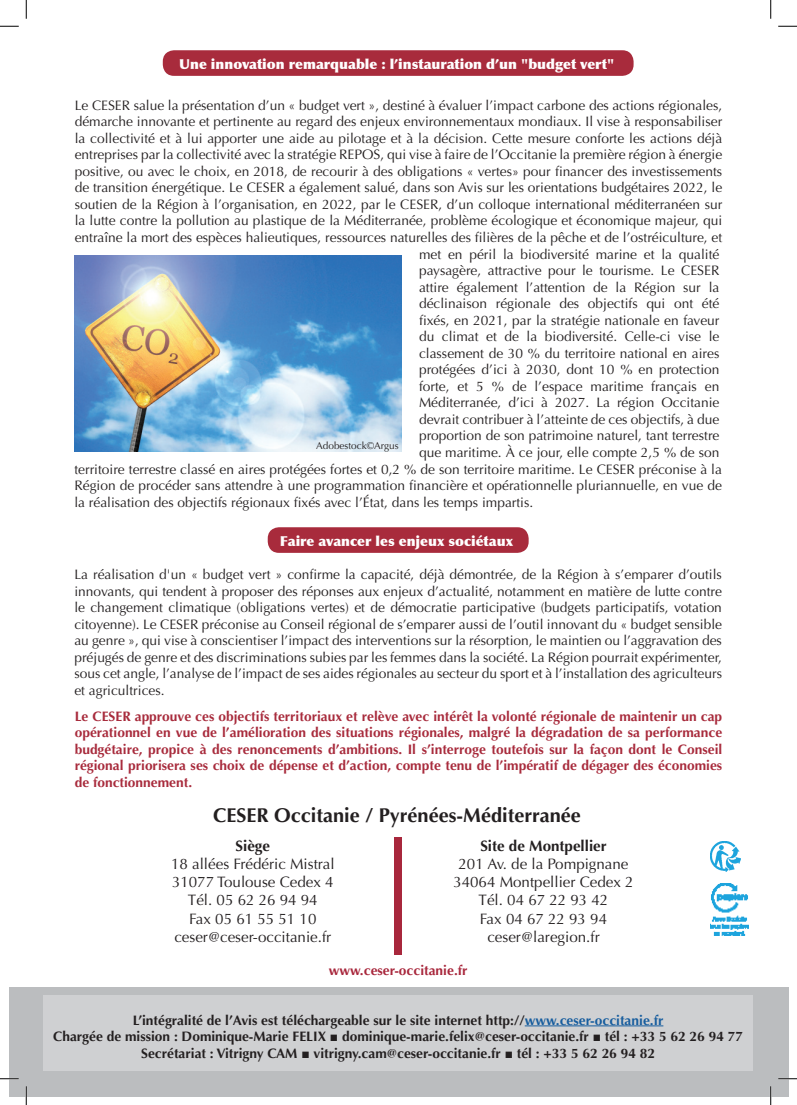
<style>
.page{position:relative;width:797px;height:1105px;background:#fff}
.page>*{position:absolute;margin:0;border:0;box-sizing:border-box;transform-origin:0 0}
.t1{font:700 20px "Optima";color:#231f20}
.t2{font:15.12px/18.1px "Optima";color:#231f20;text-align:center}
.t3{font:700 15.12px "Optima";color:#231f20}
.t4{font:13.75px/16.5px "Optima";color:#231f20;text-align:justify}
.t5{font:700 13.75px/16.5px "Optima";color:#a82b3c;text-align:justify}
.t6{font:700 13.75px/16.5px "Optima";color:#231f20;text-align:center}
.t7{font:900 13.75px "Optima";color:#fff}
.t8{font:700 13.75px "Optima";color:#a8273c}
.t9{font:10px "Optima";color:#231f20}
.s1{color:#175d9e}
.s2{font-family:"Arial"}
</style>
<div class="page">
<div style="left:9px;top:986px;width:779px;height:110px;background:#bbbdbf"></div>
<div style="left:43px;top:995px;width:710px;height:76px;background:#cfd0d2"></div>
<hr style="left:524px;top:1025px;width:139px;height:1px;background:#175d9e">
<div style="left:394px;top:837px;width:8px;height:118px;background:#a8273c"></div>
<img style="left:710px;top:842px;width:30px;height:29px">
<img style="left:710px;top:884px;width:38px;height:51px">
<img style="left:75px;top:256px;width:326px;height:196px">
<div style="left:163px;top:50px;width:470px;height:26px;background:#a82b3c;border-radius:11px"></div>
<div style="left:268px;top:527px;width:260px;height:26px;background:#a82b3c;border-radius:11px"></div>
<svg style="left:0;top:25px;width:19px;height:2px"></svg>
<svg style="left:778px;top:25px;width:19px;height:2px"></svg>
<svg style="left:0;top:1078px;width:19px;height:1px"></svg>
<svg style="left:778px;top:1078px;width:19px;height:1px"></svg>
<svg style="left:25px;top:0;width:2px;height:19px"></svg>
<svg style="left:25px;top:1086px;width:2px;height:19px"></svg>
<svg style="left:770px;top:0;width:1px;height:19px"></svg>
<svg style="left:770px;top:1086px;width:1px;height:19px"></svg>
<p class="t7" style="left:179px;top:56px;width:436px">Une innovation remarquable : l’instauration d’un "budget vert"</p>
<p class="t4" style="left:75px;top:97px;width:649px">Le CESER salue la présentation d’un « budget vert », destiné à évaluer l’impact carbone des actions régionales, démarche innovante et pertinente au regard des enjeux environnementaux mondiaux. Il vise à responsabiliser la collectivité et à lui apporter une aide au pilotage et à la décision. Cette mesure conforte les actions déjà entreprises par la collectivité avec la stratégie REPOS, qui vise à faire de l’Occitanie la première région à énergie positive, ou avec le choix, en 2018, de recourir à des obligations « vertes» pour financer des investissements de transition énergétique. Le CESER a également salué, dans son Avis sur les orientations budgétaires 2022, le soutien de la Région à l’organisation, en 2022, par le CESER, d’un colloque international méditerranéen sur la lutte contre la pollution au plastique de la Méditerranée, problème écologique et économique majeur, qui entraîne la mort des espèces halieutiques, ressources naturelles des filières de la pêche et de l’ostréiculture, et</p>
<p class="t9" style="left:316px;top:440px;width:84px">Adobestock©Argus</p>
<p class="t4" style="left:419px;top:246px;width:302px">met en péril la biodiversité marine et la qualité paysagère, attractive pour le tourisme. Le CESER attire également l’attention de la Région sur la déclinaison régionale des objectifs qui ont été fixés, en 2021, par la stratégie nationale en faveur du climat et de la biodiversité. Celle-ci vise le classement de 30 % du territoire national en aires protégées d’ici à 2030, dont 10 % en protection forte, et 5 % de l’espace maritime français en Méditerranée, d’ici à 2027. La région Occitanie devrait contribuer à l’atteinte de ces objectifs, à due proportion de son patrimoine naturel, tant terrestre que maritime. À ce jour, elle compte 2,5 % de son</p>
<p class="t4" style="left:74px;top:461px;width:649px">territoire terrestre classé en aires protégées fortes et 0,2 % de son territoire maritime. Le CESER préconise à la Région de procéder sans attendre à une programmation financière et opérationnelle pluriannuelle, en vue de la réalisation des objectifs régionaux fixés avec l’État, dans les temps impartis.</p>
<p class="t7" style="left:280px;top:533px;width:235px">Faire avancer les enjeux sociétaux</p>
<p class="t4" style="left:74px;top:566px;width:649px">La réalisation d'un « budget vert » confirme la capacité, déjà démontrée, de la Région à s’emparer d’outils innovants, qui tendent à proposer des réponses aux enjeux d’actualité, notamment en matière de lutte contre le changement climatique (obligations vertes) et de démocratie participative (budgets participatifs, votation citoyenne). Le CESER préconise au Conseil régional de s’emparer aussi de l’outil innovant du « budget sensible au genre », qui vise à conscientiser l’impact des interventions sur la résorption, le maintien ou l’aggravation des préjugés de genre et des discriminations subies par les femmes dans la société. La Région pourrait expérimenter, sous cet angle, l’analyse de l’impact de ses aides régionales au secteur du sport et à l’installation des agriculteurs et agricultrices.</p>
<p class="t5" style="left:75px;top:708px;width:649px">Le CESER approuve ces objectifs territoriaux et relève avec intérêt la volonté régionale de maintenir un cap opérationnel en vue de l’amélioration des situations régionales, malgré la dégradation de sa performance budgétaire, propice à des renoncements d’ambitions. Il s’interroge toutefois sur la façon dont le Conseil régional priorisera ses choix de dépense et d’action, compte tenu de l’impératif de dégager des économies de fonctionnement.</p>
<h1 class="t1" style="left:213px;top:803px;width:369px">CESER Occitanie / Pyrénées-Méditerranée</h1>
<p class="t3" style="left:235px;top:837px;width:36px">Siège</p>
<p class="t2" style="left:171px;top:855px;width:165px">18 allées Frédéric Mistral<br>31077 Toulouse Cedex 4<br>Tél. 05 62 26 94 94<br>Fax 05 61 55 51 10 ceser@ceser-occitanie.fr</p>
<p class="t3" style="left:480px;top:837px;width:128px">Site de Montpellier</p>
<p class="t2" style="left:453px;top:855px;width:182px">201 Av. de la Pompignane<br>34064 Montpellier Cedex 2<br>Tél. 04 67 22 93 42<br>Fax 04 67 22 93 94 ceser@laregion.fr</p>
<p class="t8" style="left:329px;top:962px;width:140px">www.ceser-occitanie.fr</p>
<p class="t6" style="left:53px;top:1012px;width:691px">L’intégralité de l’Avis est téléchargeable sur le site internet http://<span class="s1">www.ceser-occitanie.fr<br></span>Chargée de mission : Dominique-Marie FELIX <span class="s2">■</span> dominique-marie.felix@ceser-occitanie.fr <span class="s2">■</span> tél : +33 5 62 26 94 77<br>Secrétariat : Vitrigny CAM <span class="s2">■</span> vitrigny.cam@ceser-occitanie.fr <span class="s2">■</span> tél : +33 5 62 26 94 82</p>
</div>
